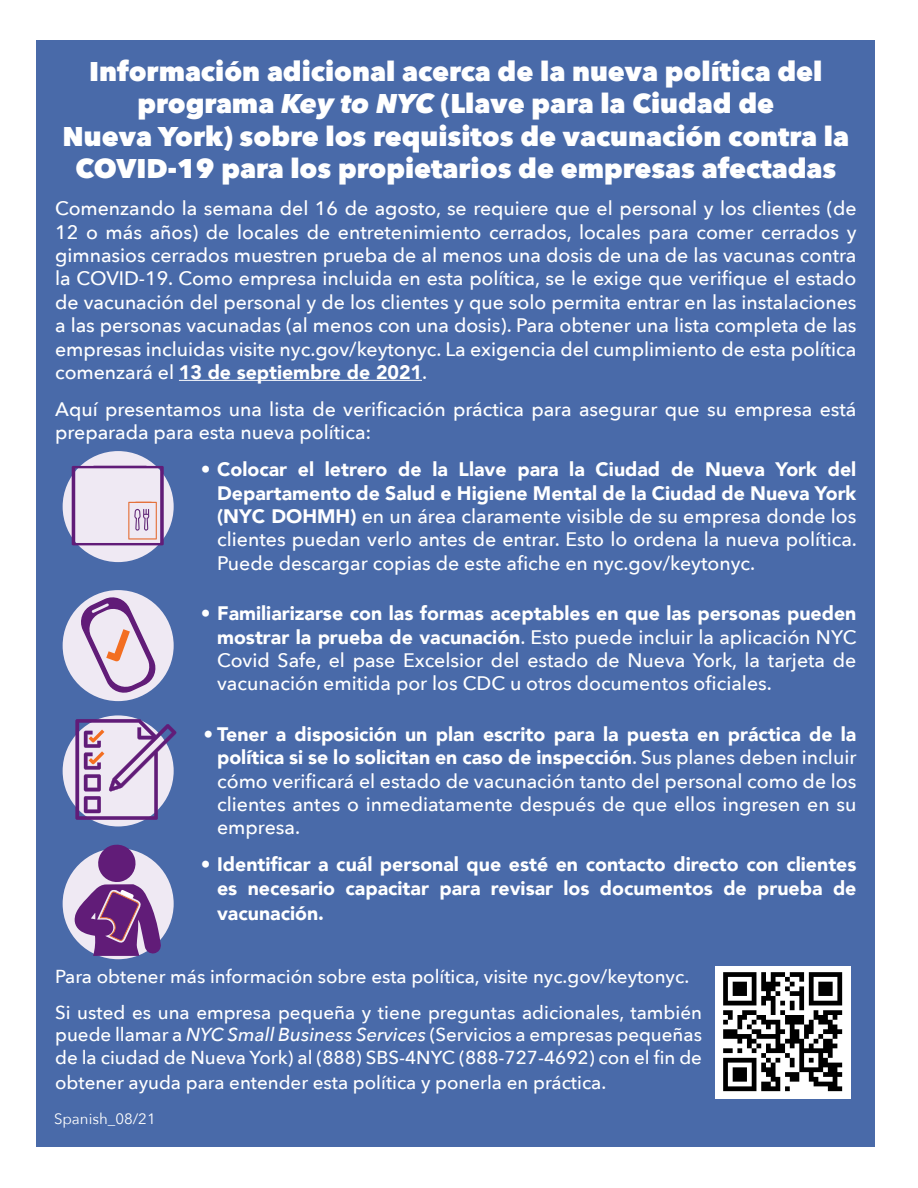
<style>
.page{position:relative;width:918px;height:1188px;background:#fff}
.page>*{position:absolute;margin:0;border:0;box-sizing:border-box;transform-origin:0 0}
.t1{font:800 27px/32.4px "Avenir Next";color:#fff;text-align:center}
.Body{font:500 19.5px/23.4px "Avenir Next";color:#fff;text-align:justify}
.t2{font:900 19.5px/23.4px "Avenir";color:#fff;text-align:right}
.Body-2{font:500 18.75px/22.5px "Avenir Next";color:#fff;text-align:justify}
.body{font:15px "Avenir Next";color:#fff}
.s1{font-style:italic}
.s2{font-family:"Avenir";font-weight:900}
</style>
<div class="page">
<div style="left:37px;top:40px;width:838px;height:1108px;background:#496aa9"></div>
<hr style="left:179px;top:380px;width:243px;height:1px;background:#fff">
<div style="left:63px;top:451px;width:111px;height:111px;background:#efe9f3;border-radius:50%"></div>
<svg style="left:72px;top:466px;width:92px;height:79px"></svg>
<div style="left:63px;top:715px;width:111px;height:111px;background:#efe9f3;border-radius:50%"></div>
<svg style="left:75px;top:719px;width:101px;height:101px"></svg>
<div style="left:63px;top:590px;width:111px;height:111px;background:#efe9f3;border-radius:50%"></div>
<svg style="left:79px;top:596px;width:78px;height:98px"></svg>
<div style="left:63px;top:848px;width:111px;height:111px;background:#efe9f3;border-radius:50%"></div>
<svg style="left:73px;top:844px;width:88px;height:112px"></svg>
<img style="left:716px;top:967px;width:134px;height:131px">
<h1 class="t1" style="left:63px;top:55px;width:788px">Información adicional acerca de la nueva política del programa <span class="s1">Key to NYC</span> (Llave para la Ciudad de<br>Nueva York) sobre los requisitos de vacunación contra la COVID-19 para los propietarios de empresas afectadas</h1>
<p class="Body" style="left:55px;top:196px;width:803px">Comenzando la semana del 16 de agosto, se requiere que el personal y los clientes (de 12 o más años) de locales de entretenimiento cerrados, locales para comer cerrados y gimnasios cerrados muestren prueba de al menos una dosis de una de las vacunas contra la COVID-19. Como empresa incluida en esta política, se le exige que verifique el estado de vacunación del personal y de los clientes y que solo permita entrar en las instalaciones a las personas vacunadas (al menos con una dosis). Para obtener una lista completa de las empresas incluidas visite nyc.gov/keytonyc. La exigencia del cumplimiento de esta política comenzará el <span class="s2">13 de septiembre de 2021</span>.</p>
<p class="Body" style="left:55px;top:397px;width:803px">Aquí presentamos una lista de verificación práctica para asegurar que su empresa está preparada para esta nueva política:</p>
<p class="Body" style="left:217px;top:457px;width:641px;text-indent:-16px"><span class="s2">• Colocar el letrero de la Llave para la Ciudad de Nueva York del Departamento de Salud e Higiene Mental de la Ciudad de Nueva York (NYC DOHMH)</span> en un área claramente visible de su empresa donde los clientes puedan verlo antes de entrar. Esto lo ordena la nueva política.<br>Puede descargar copias de este afiche en nyc.gov/keytonyc.</p>
<p class="Body" style="left:217px;top:601px;width:641px;text-indent:-16px"><span class="s2">• Familiarizarse con las formas aceptables en que las personas pueden mostrar la prueba de vacunación</span>. Esto puede incluir la aplicación NYC Covid Safe, el pase Excelsior del estado de Nueva York, la tarjeta de vacunación emitida por los CDC u otros documentos oficiales.</p>
<p class="Body" style="left:217px;top:722px;width:641px;text-indent:-14px"><span class="s2">• Tener a disposición un plan escrito para la puesta en práctica de la política si se lo solicitan en caso de inspección</span>. Sus planes deben incluir cómo verificará el estado de vacunación tanto del personal como de los clientes antes o inmediatamente después de que ellos ingresen en su empresa.</p>
<p class="t2" style="left:201px;top:852px;width:657px">• Identificar a cuál personal que esté en contacto directo con clientes es necesario capacitar para revisar los documentos de prueba de</p>
<p class="t2" style="left:217px;top:901px;width:108px">vacunación.</p>
<p class="Body-2" style="left:55px;top:964px;width:636px">Para obtener más información sobre esta política, visite nyc.gov/keytonyc.</p>
<p class="Body-2" style="left:55px;top:1000px;width:648px">Si usted es una empresa pequeña y tiene preguntas adicionales, también puede llamar a <span class="s1">NYC Small Business Services</span> (Servicios a empresas pequeñas de la ciudad de Nueva York) al (888) SBS-4NYC (888-727-4692) con el fin de</p>
<p class="Body-2" style="left:55px;top:1071px;width:553px">obtener ayuda para entender esta política y ponerla en práctica.</p>
<p class="body" style="left:54px;top:1106px;width:103px">Spanish_08/21</p>
</div>
